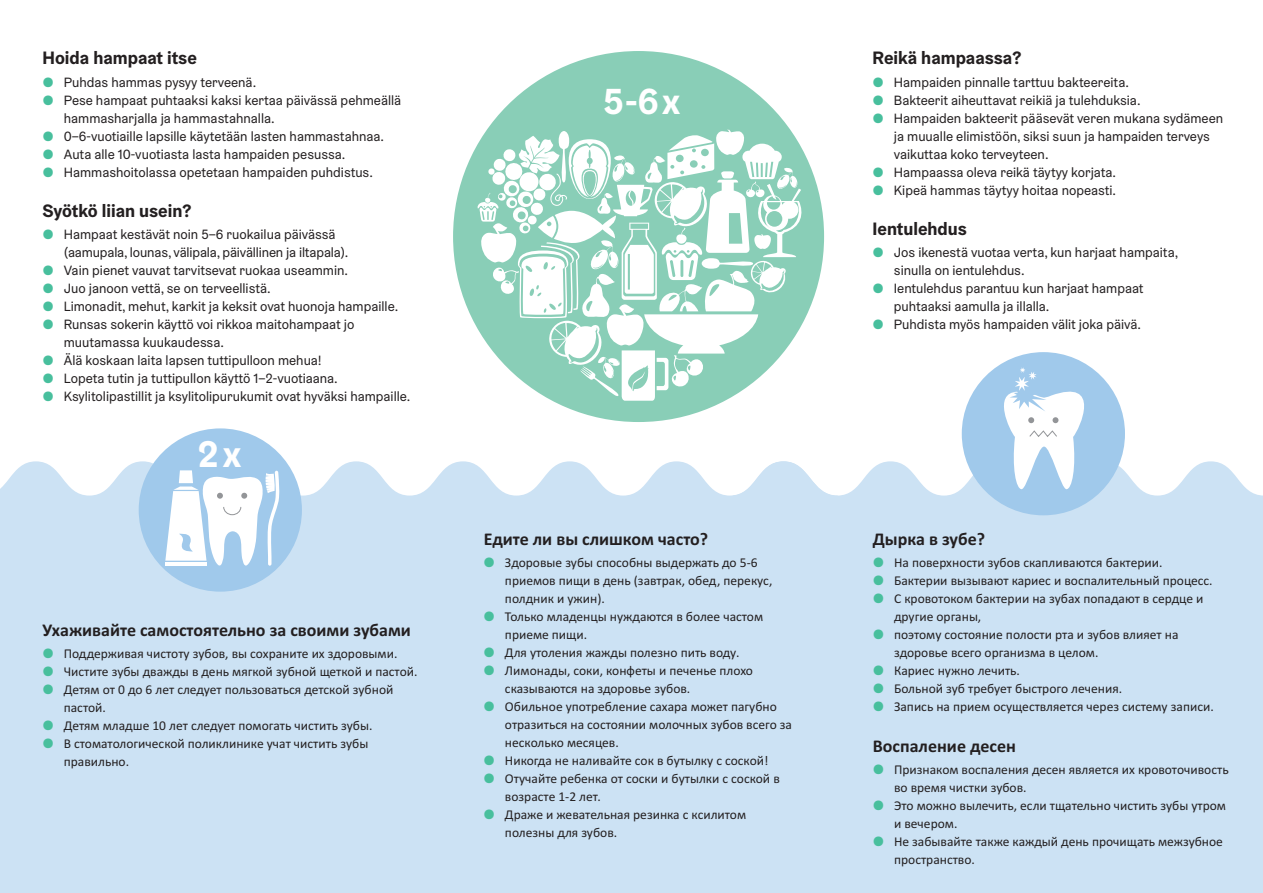
<style>
.page{position:relative;width:1263px;height:893px;background:#fff}
.page>*{position:absolute;margin:0;border:0;box-sizing:border-box;transform-origin:0 0}
.t1{font:700 37.2px "Helsinki Grotesk";color:#fff}
.t2{font:700 36.3px "Helsinki Grotesk";color:#fff}
.t3{font:700 18px "Calibri";color:#231f20}
.t4{font:700 18px "Helsinki Grotesk";color:#231f20}
.t5{font:13.5px/18px "Calibri";color:#231f20}
.t6{font:13.5px/18px "Helsinki Grotesk";color:#231f20}
.s1{color:#48bf9d}
.s2{font-family:"Helsinki Grotesk";color:#48bf9d}
</style>
<div class="page">
<div style="left:0;top:461px;width:730px;height:432px;background:#cce2f4"></div>
<div style="left:730px;top:461px;width:533px;height:432px;background:#cce2f4"></div>
<div style="left:962px;top:352px;width:163px;height:163px;background:#a0c9eb;border-radius:50%"></div>
<svg style="left:993px;top:367px;width:110px;height:122px"></svg>
<div style="left:139px;top:428px;width:163px;height:164px;background:#a0c9eb;border-radius:50%"></div>
<svg style="left:165px;top:470px;width:115px;height:98px"></svg>
<div style="left:453px;top:51px;width:371px;height:371px;background:#89ceb7;border-radius:50%"></div>
<svg style="left:477px;top:129px;width:327px;height:272px"></svg>
<h3 class="t4" style="left:43px;top:47px;width:156px">Hoida hampaat itse</h3>
<p class="t6" style="left:43px;top:73px;width:215px"><span class="s1">●</span> Puhdas hammas pysyy terveenä.</p>
<p class="t6" style="left:64px;top:91px;width:339px;text-indent:-21px"><span class="s1">●</span> Pese hampaat puhtaaksi kaksi kertaa päivässä pehmeällä hammasharjalla ja hammastahnalla.</p>
<p class="t6" style="left:43px;top:127px;width:343px"><span class="s1">●</span> 0–6-vuotiaille lapsille käytetään lasten hammastahnaa.</p>
<p class="t6" style="left:43px;top:145px;width:304px"><span class="s1">●</span> Auta alle 10-vuotiasta lasta hampaiden pesussa.</p>
<p class="t6" style="left:43px;top:163px;width:332px"><span class="s1">●</span> Hammashoitolassa opetetaan hampaiden puhdistus.</p>
<h3 class="t4" style="left:43px;top:199px;width:150px">Syötkö liian usein?</h3>
<p class="t6" style="left:64px;top:225px;width:286px;text-indent:-21px"><span class="s1">●</span> Hampaat kestävät noin 5–6 ruokailua päivässä (aamupala, lounas, välipala, päivällinen ja iltapala).</p>
<p class="t6" style="left:43px;top:261px;width:307px"><span class="s1">●</span> Vain pienet vauvat tarvitsevat ruokaa useammin.</p>
<p class="t6" style="left:43px;top:279px;width:229px"><span class="s1">●</span> Juo janoon vettä, se on terveellistä.</p>
<p class="t6" style="left:43px;top:297px;width:357px"><span class="s1">●</span> Limonadit, mehut, karkit ja keksit ovat huonoja hampaille.</p>
<p class="t6" style="left:64px;top:315px;width:292px;text-indent:-21px"><span class="s1">●</span> Runsas sokerin käyttö voi rikkoa maitohampaat jo muutamassa kuukaudessa.</p>
<p class="t6" style="left:43px;top:351px;width:281px"><span class="s1">●</span> Älä koskaan laita lapsen tuttipulloon mehua!</p>
<p class="t6" style="left:43px;top:369px;width:297px"><span class="s1">●</span> Lopeta tutin ja tuttipullon käyttö 1–2-vuotiaana.</p>
<p class="t6" style="left:43px;top:387px;width:369px"><span class="s1">●</span> Ksylitolipastillit ja ksylitolipurukumit ovat hyväksi hampaille.</p>
<h1 class="t1" style="left:198px;top:431px;width:45px">2x</h1>
<h3 class="t3" style="left:43px;top:617px;width:370px">Ухаживайте самостоятельно за своими зубами</h3>
<p class="t5" style="left:43px;top:644px;width:356px"><span class="s2">●</span> Поддерживая чистоту зубов, вы сохраните их здоровыми.</p>
<p class="t5" style="left:43px;top:662px;width:376px"><span class="s2">●</span> Чистите зубы дважды в день мягкой зубной щеткой и пастой.</p>
<p class="t5" style="left:64px;top:680px;width:331px;text-indent:-21px"><span class="s2">●</span> Детям от 0 до 6 лет следует пользоваться детской зубной пастой.</p>
<p class="t5" style="left:43px;top:716px;width:331px"><span class="s2">●</span> Детям младше 10 лет следует помогать чистить зубы.</p>
<p class="t5" style="left:64px;top:734px;width:306px;text-indent:-21px"><span class="s2">●</span> В стоматологической поликлинике учат чистить зубы правильно.</p>
<h2 class="t2" style="left:603px;top:78px;width:78px">5-6 x</h2>
<h3 class="t3" style="left:484px;top:526px;width:226px">Едите ли вы слишком часто?</h3>
<p class="t5" style="left:505px;top:553px;width:269px;text-indent:-21px"><span class="s2">●</span> Здоровые зубы способны выдержать до 5-6 приемов пищи в день (завтрак, обед, перекус, полдник и ужин).</p>
<p class="t5" style="left:505px;top:607px;width:260px;text-indent:-21px"><span class="s2">●</span> Только младенцы нуждаются в более частом приеме пищи.</p>
<p class="t5" style="left:484px;top:643px;width:257px"><span class="s2">●</span> Для утоления жажды полезно пить воду.</p>
<p class="t5" style="left:505px;top:661px;width:250px;text-indent:-21px"><span class="s2">●</span> Лимонады, соки, конфеты и печенье плохо сказываются на здоровье зубов.</p>
<p class="t5" style="left:505px;top:697px;width:289px;text-indent:-21px"><span class="s2">●</span> Обильное употребление сахара может пагубно отразиться на состоянии молочных зубов всего за несколько месяцев.</p>
<p class="t5" style="left:484px;top:751px;width:286px"><span class="s2">●</span> Никогда не наливайте сок в бутылку с соской!</p>
<p class="t5" style="left:505px;top:769px;width:276px;text-indent:-21px"><span class="s2">●</span> Отучайте ребенка от соски и бутылки с соской в возрасте 1-2 лет.</p>
<p class="t5" style="left:505px;top:805px;width:243px;text-indent:-21px"><span class="s2">●</span> Драже и жевательная резинка с ксилитом полезны для зубов.</p>
<h3 class="t4" style="left:873px;top:47px;width:150px">Reikä hampaassa?</h3>
<p class="t6" style="left:873px;top:73px;width:257px"><span class="s1">●</span> Hampaiden pinnalle tarttuu bakteereita.</p>
<p class="t6" style="left:873px;top:91px;width:269px"><span class="s1">●</span> Bakteerit aiheuttavat reikiä ja tulehduksia.</p>
<p class="t6" style="left:894px;top:109px;width:331px;text-indent:-21px"><span class="s1">●</span> Hampaiden bakteerit pääsevät veren mukana sydämeen ja muualle elimistöön, siksi suun ja hampaiden terveys vaikuttaa koko terveyteen.</p>
<p class="t6" style="left:873px;top:163px;width:245px"><span class="s1">●</span> Hampaassa oleva reikä täytyy korjata.</p>
<p class="t6" style="left:873px;top:181px;width:245px"><span class="s1">●</span> Kipeä hammas täytyy hoitaa nopeasti.</p>
<h3 class="t4" style="left:873px;top:217px;width:96px">Ientulehdus</h3>
<p class="t6" style="left:894px;top:243px;width:286px;text-indent:-21px"><span class="s1">●</span> Jos ikenestä vuotaa verta, kun harjaat hampaita, sinulla on ientulehdus.</p>
<p class="t6" style="left:894px;top:279px;width:251px;text-indent:-21px"><span class="s1">●</span> Ientulehdus parantuu kun harjaat hampaat puhtaaksi aamulla ja illalla.</p>
<p class="t6" style="left:873px;top:315px;width:270px"><span class="s1">●</span> Puhdista myös hampaiden välit joka päivä.</p>
<h3 class="t3" style="left:873px;top:526px;width:114px">Дырка в зубе?</h3>
<p class="t5" style="left:873px;top:553px;width:291px"><span class="s2">●</span> На поверхности зубов скапливаются бактерии.</p>
<p class="t5" style="left:873px;top:571px;width:341px"><span class="s2">●</span> Бактерии вызывают кариес и воспалительный процесс.</p>
<p class="t5" style="left:894px;top:589px;width:311px;text-indent:-21px"><span class="s2">●</span> С кровотоком бактерии на зубах попадают в сердце и другие органы,</p>
<p class="t5" style="left:894px;top:625px;width:286px;text-indent:-21px"><span class="s2">●</span> поэтому состояние полости рта и зубов влияет на здоровье всего организма в целом.</p>
<p class="t5" style="left:873px;top:661px;width:148px"><span class="s2">●</span> Кариес нужно лечить.</p>
<p class="t5" style="left:873px;top:679px;width:251px"><span class="s2">●</span> Больной зуб требует быстрого лечения.</p>
<p class="t5" style="left:873px;top:697px;width:342px"><span class="s2">●</span> Запись на прием осуществляется через систему записи.</p>
<h3 class="t3" style="left:873px;top:733px;width:145px">Воспаление десен</h3>
<p class="t5" style="left:894px;top:760px;width:336px;text-indent:-21px"><span class="s2">●</span> Признаком воспаления десен является их кровоточивость во время чистки зубов.</p>
<p class="t5" style="left:894px;top:796px;width:333px;text-indent:-21px"><span class="s2">●</span> Это можно вылечить, если тщательно чистить зубы утром и вечером.</p>
<p class="t5" style="left:894px;top:832px;width:330px;text-indent:-21px"><span class="s2">●</span> Не забывайте также каждый день прочищать межзубное пространство.</p>
</div>
